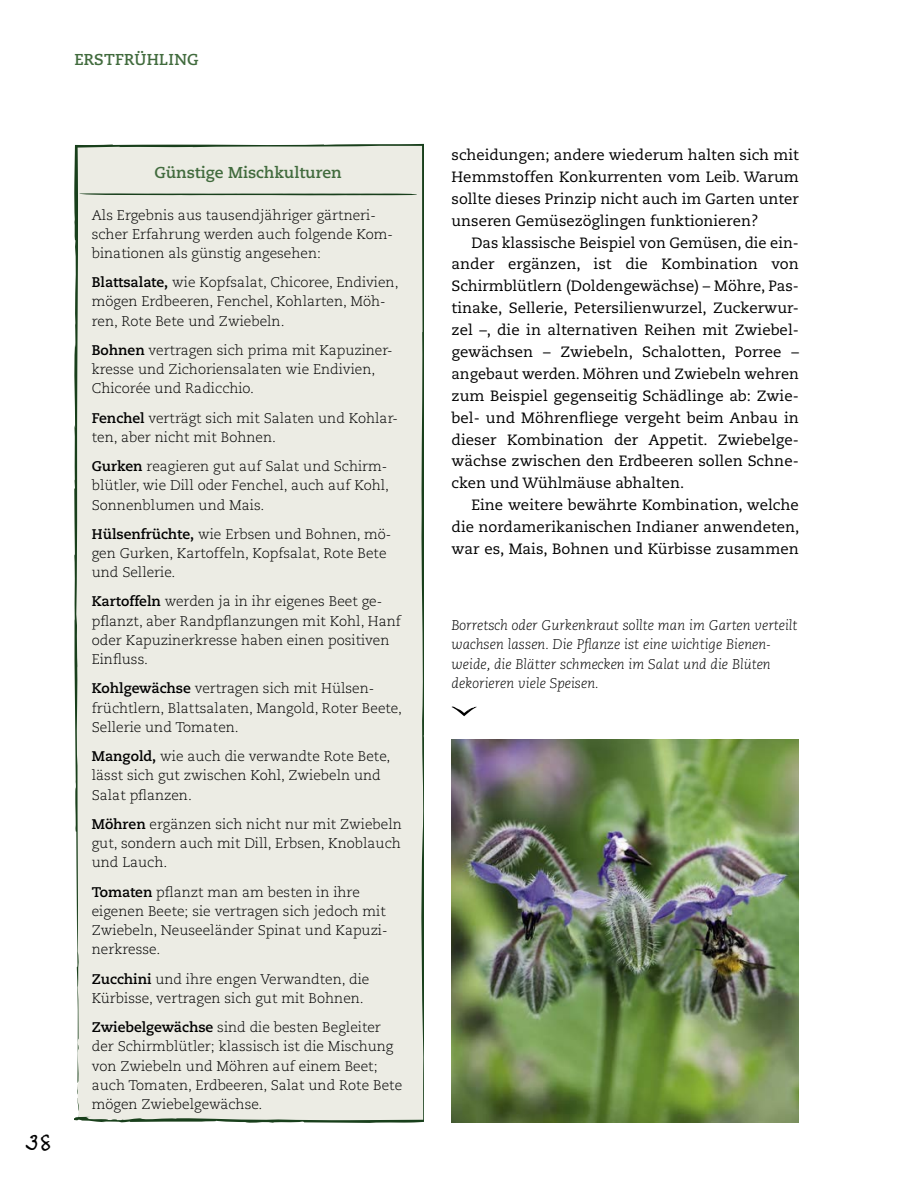
<style>
.page{position:relative;width:918px;height:1201px;background:#fff}
.page>*{position:absolute;margin:0;border:0;box-sizing:border-box;transform-origin:0 0}
.t1{font:33.25px "Prophecy Script";color:#000}
.t2{font:700 15.75px "Caecilia LT Std";color:#416b3d}
.t3{font:14.88px "Caecilia LT Std";letter-spacing:.005em;color:#000}
.t4{font:300 14px/19.2px "Caecilia LT Std";color:#000}
.t5{font:italic 300 14px/19.2px "Caecilia LT Std";color:#000}
.s1{font-weight:700}
</style>
<div class="page">
<div style="left:74px;top:144px;width:349px;height:978px;background:#ecece4"></div>
<svg style="left:79px;top:193px;width:338px;height:2px"></svg>
<img style="left:451px;top:740px;width:348px;height:382px">
<svg style="left:451px;top:706px;width:26px;height:10px"></svg>
<p class="t2" style="left:74px;top:50px;width:125px">ERSTFRÜHLING</p>
<p class="t1" style="left:25px;top:1120px;width:28px">38</p>
<p class="t2" style="left:154px;top:164px;width:189px">Günstige Mischkulturen</p>
<p class="t4" style="left:92px;top:205px;width:303px">Als Ergebnis aus tausendjähriger gärtneri&shy;scher Erfahrung werden auch folgende Kom&shy;binationen als günstig angesehen:</p>
<p class="t4" style="left:92px;top:273px;width:308px"><span class="s1">Blattsalate,</span> wie Kopfsalat, Chicoree, Endivien, mögen Erdbeeren, Fenchel, Kohlarten, Möh&shy;ren, Rote Bete und Zwiebeln.</p>
<p class="t4" style="left:92px;top:341px;width:302px"><span class="s1">Bohnen</span> vertragen sich prima mit Kapuziner&shy;kresse und Zichoriensalaten wie Endivien,<br>Chicorée und Radicchio.</p>
<p class="t4" style="left:92px;top:408px;width:307px"><span class="s1">Fenchel</span> verträgt sich mit Salaten und Kohlar&shy;ten, aber nicht mit Bohnen.</p>
<p class="t4" style="left:92px;top:457px;width:299px"><span class="s1">Gurken</span> reagieren gut auf Salat und Schirm&shy;blütler, wie Dill oder Fenchel, auch auf Kohl,<br>Sonnenblumen und Mais.</p>
<p class="t4" style="left:92px;top:524px;width:301px"><span class="s1">Hülsenfrüchte,</span> wie Erbsen und Bohnen, mö&shy;gen Gurken, Kartoffeln, Kopfsalat, Rote Bete und Sellerie.</p>
<p class="t4" style="left:92px;top:592px;width:311px"><span class="s1">Kartoffeln</span> werden ja in ihr eigenes Beet ge&shy;pflanzt, aber Randpflanzungen mit Kohl, Hanf oder Kapuzinerkresse haben einen positiven Einfluss.</p>
<p class="t4" style="left:92px;top:679px;width:312px"><span class="s1">Kohlgewächse</span> vertragen sich mit Hülsen&shy;früchtlern, Blattsalaten, Mangold, Roter Beete,<br>Sellerie und Tomaten.</p>
<p class="t4" style="left:92px;top:747px;width:300px"><span class="s1">Mangold,</span> wie auch die verwandte Rote Bete, lässt sich gut zwischen Kohl, Zwiebeln und<br>Salat pflanzen.</p>
<p class="t4" style="left:92px;top:814px;width:312px;text-align:justify"><span class="s1">Möhren</span> ergänzen sich nicht nur mit Zwiebeln gut, sondern auch mit Dill, Erbsen, Knoblauch und Lauch.</p>
<p class="t4" style="left:92px;top:882px;width:297px"><span class="s1">Tomaten</span> pflanzt man am besten in ihre eigenen Beete; sie vertragen sich jedoch mit Zwiebeln, Neuseeländer Spinat und Kapuzi&shy;nerkresse.</p>
<p class="t4" style="left:92px;top:969px;width:279px"><span class="s1">Zucchini</span> und ihre engen Verwandten, die<br>Kürbisse, vertragen sich gut mit Bohnen.</p>
<p class="t4" style="left:92px;top:1017px;width:312px"><span class="s1">Zwiebelgewächse</span> sind die besten Begleiter der Schirmblütler; klassisch ist die Mischung von Zwiebeln und Möhren auf einem Beet; auch Tomaten, Erdbeeren, Salat und Rote Bete mögen Zwiebelgewächse.</p>
<p class="t3" style="left:451px;top:146px;width:349px">scheidungen; andere wiederum halten sich mit</p>
<p class="t3" style="left:451px;top:168px;width:349px">Hemmstoffen Konkurrenten vom Leib. Warum</p>
<p class="t3" style="left:451px;top:190px;width:349px">sollte dieses Prinzip nicht auch im Garten unter</p>
<p class="t3" style="left:451px;top:212px;width:308px">unseren Gemüsezöglingen funktionieren?</p>
<p class="t3" style="left:471px;top:234px;width:329px">Das klassische Beispiel von Gemüsen, die ein-</p>
<p class="t3" style="left:451px;top:256px;width:349px">ander ergänzen, ist die Kombination von</p>
<p class="t3" style="left:451px;top:277px;width:349px">Schirmblütlern (Doldengewächse) – Möhre, Pas-</p>
<p class="t3" style="left:451px;top:299px;width:349px">tinake, Sellerie, Petersilienwurzel, Zucker wur -</p>
<p class="t3" style="left:451px;top:321px;width:349px">zel –, die in alternativen Reihen mit Zwiebel-</p>
<p class="t3" style="left:451px;top:343px;width:349px">gewächsen – Zwiebeln, Schalotten, Porree –</p>
<p class="t3" style="left:451px;top:365px;width:349px">angebaut werden. Möhren und Zwiebeln wehren</p>
<p class="t3" style="left:451px;top:387px;width:349px">zum Beispiel gegenseitig Schädlinge ab: Zwie-</p>
<p class="t3" style="left:451px;top:409px;width:349px">bel- und Möhrenfliege vergeht beim Anbau in</p>
<p class="t3" style="left:451px;top:431px;width:349px">dieser Kombination der Appetit. Zwiebelge-</p>
<p class="t3" style="left:451px;top:452px;width:349px">wächse zwischen den Erdbeeren sollen Schne-</p>
<p class="t3" style="left:451px;top:474px;width:234px">cken und Wühlmäuse abhalten.</p>
<p class="t3" style="left:471px;top:496px;width:329px">Eine weitere bewährte Kombination, welche</p>
<p class="t3" style="left:451px;top:518px;width:349px">die nordamerikanischen Indianer anwendeten,</p>
<p class="t3" style="left:451px;top:540px;width:349px">war es, Mais, Bohnen und Kürbisse zusammen</p>
<p class="t5" style="left:451px;top:616px;width:347px">Borretsch oder Gurkenkraut sollte man im Garten verteilt wachsen lassen. Die Pflanze ist eine wichtige Bienen&shy;weide, die Blätter schmecken im Salat und die Blüten dekorieren viele Speisen.</p>
</div>
